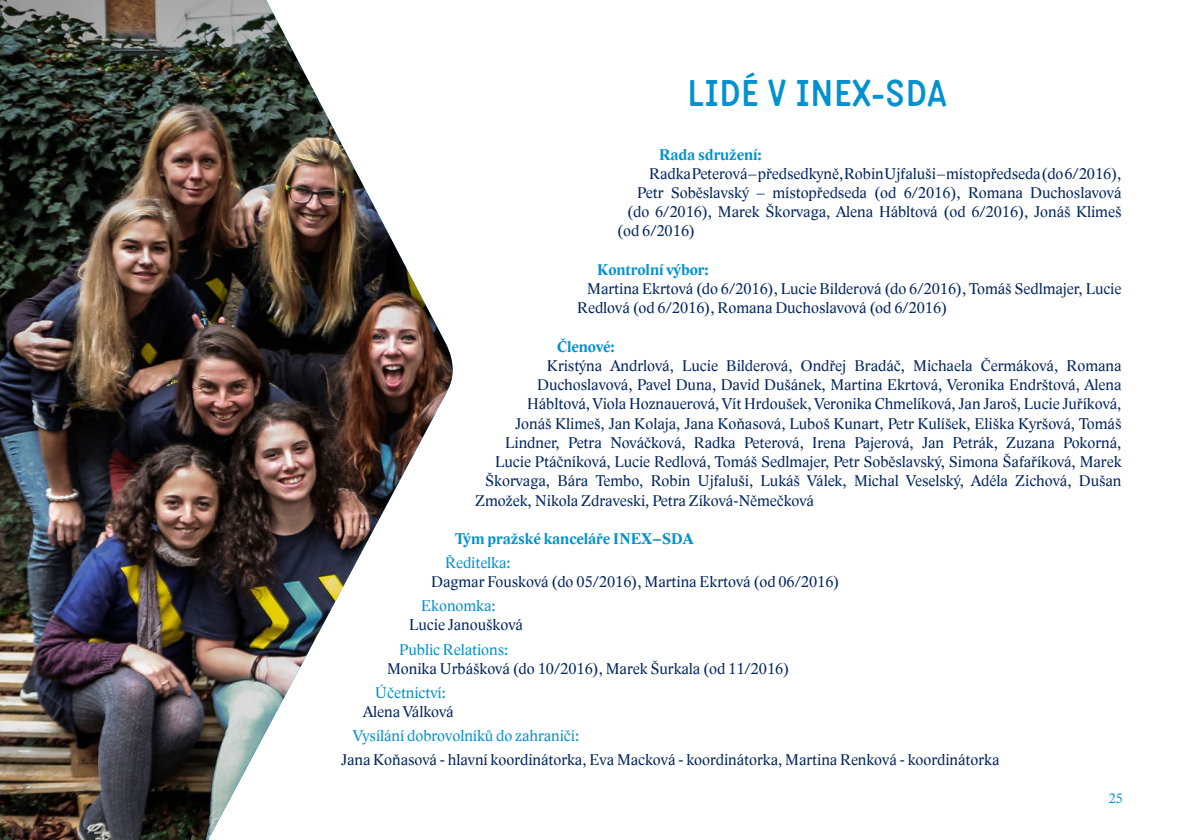
<style>
.page{position:relative;width:1191px;height:840px;background:#fff}
.page>*{position:absolute;margin:0;border:0;box-sizing:border-box;transform-origin:0 0}
.t1{font:600 36px "Katarine";letter-spacing:.015em;color:#0091d1}
.t2{font:16px/19.2px "Lido STF";color:#002561}
.t3{font:16px "Lido STF";color:#0091d1}
.t4{font:700 16px "Lido STF";color:#0091d1}
.t5{font:14px "Lido STF";color:#0993cd}
</style>
<div class="page">
<img style="left:0;top:0;width:453px;height:839px">
<h1 class="t1" style="left:687px;top:72px;width:261px">LIDÉ V INEX-SDA</h1>
<p class="t4" style="left:659px;top:144px;width:104px">Rada sdružení:</p>
<p class="t2" style="left:649px;top:164px;width:474px">Radka Peterová – předsedkyně, Robin Ujfaluši – místopředseda (do 6/2016),</p>
<p class="t2" style="left:637px;top:183px;width:486px">Petr Soběslavský – místopředseda (od 6/2016), Romana Duchoslavová</p>
<p class="t2" style="left:627px;top:202px;width:496px">(do 6/2016), Marek Škorvaga, Alena Hábltová (od 6/2016), Jonáš Klimeš</p>
<p class="t2" style="left:617px;top:221px;width:79px">(od 6/2016)</p>
<p class="t4" style="left:597px;top:260px;width:113px">Kontrolní výbor:</p>
<p class="t2" style="left:577px;top:279px;width:546px;text-indent:10px">Martina Ekrtová (do 6/2016), Lucie Bilderová (do 6/2016), Tomáš Sedlmajer, Lucie<br>Redlová (od 6/2016), Romana Duchoslavová (od 6/2016)</p>
<p class="t4" style="left:557px;top:336px;width:59px">Členové:</p>
<p class="t2" style="left:547px;top:356px;width:576px">Kristýna Andrlová, Lucie Bilderová, Ondřej Bradáč, Michaela Čermáková, Romana</p>
<p class="t2" style="left:537px;top:375px;width:586px">Duchoslavová, Pavel Duna, David Dušánek, Martina Ekrtová, Veronika Endrštová, Alena</p>
<p class="t2" style="left:527px;top:394px;width:596px">Hábltová, Viola Hoznauerová, Vít Hrdoušek, Veronika Chmelíková, Jan Jaroš, Lucie Juříková,</p>
<p class="t2" style="left:515px;top:413px;width:608px">Jonáš Klimeš, Jan Kolaja, Jana Koňasová, Luboš Kunart, Petr Kulíšek, Eliška Kyršová, Tomáš</p>
<p class="t2" style="left:505px;top:433px;width:617px">Lindner, Petra Nováčková, Radka Peterová, Irena Pajerová, Jan Petrák, Zuzana Pokorná,</p>
<p class="t2" style="left:495px;top:452px;width:628px">Lucie Ptáčníková, Lucie Redlová, Tomáš Sedlmajer, Petr Soběslavský, Simona Šafaříková, Marek</p>
<p class="t2" style="left:485px;top:471px;width:638px">Škorvaga, Bára Tembo, Robin Ujfaluši, Lukáš Válek, Michal Veselský, Adéla Zichová, Dušan</p>
<p class="t2" style="left:475px;top:490px;width:340px">Zmožek, Nikola Zdraveski, Petra Zíková-Němečková</p>
<p class="t4" style="left:455px;top:528px;width:240px">Tým pražské kanceláře INEX–SDA</p>
<p class="t3" style="left:445px;top:552px;width:67px">Ředitelka:</p>
<p class="t2" style="left:431px;top:572px;width:410px">Dagmar Fousková (do 05/2016), Martina Ekrtová (od 06/2016)</p>
<p class="t3" style="left:421px;top:596px;width:76px">Ekonomka:</p>
<p class="t2" style="left:409px;top:615px;width:115px">Lucie Janoušková</p>
<p class="t3" style="left:399px;top:639px;width:111px">Public Relations:</p>
<p class="t2" style="left:387px;top:658px;width:403px">Monika Urbášková (do 10/2016), Marek Šurkala (od 11/2016)</p>
<p class="t3" style="left:375px;top:682px;width:72px">Účetnictví:</p>
<p class="t2" style="left:363px;top:701px;width:92px">Alena Válková</p>
<p class="t3" style="left:353px;top:725px;width:227px">Vysílání dobrovolníků do zahraničí:</p>
<p class="t2" style="left:341px;top:749px;width:660px">Jana Koňasová - hlavní koordinátorka, Eva Macková - koordinátorka, Martina Renková - koordinátorka</p>
<p class="t5" style="left:1108px;top:789px;width:16px">25</p>
</div>
